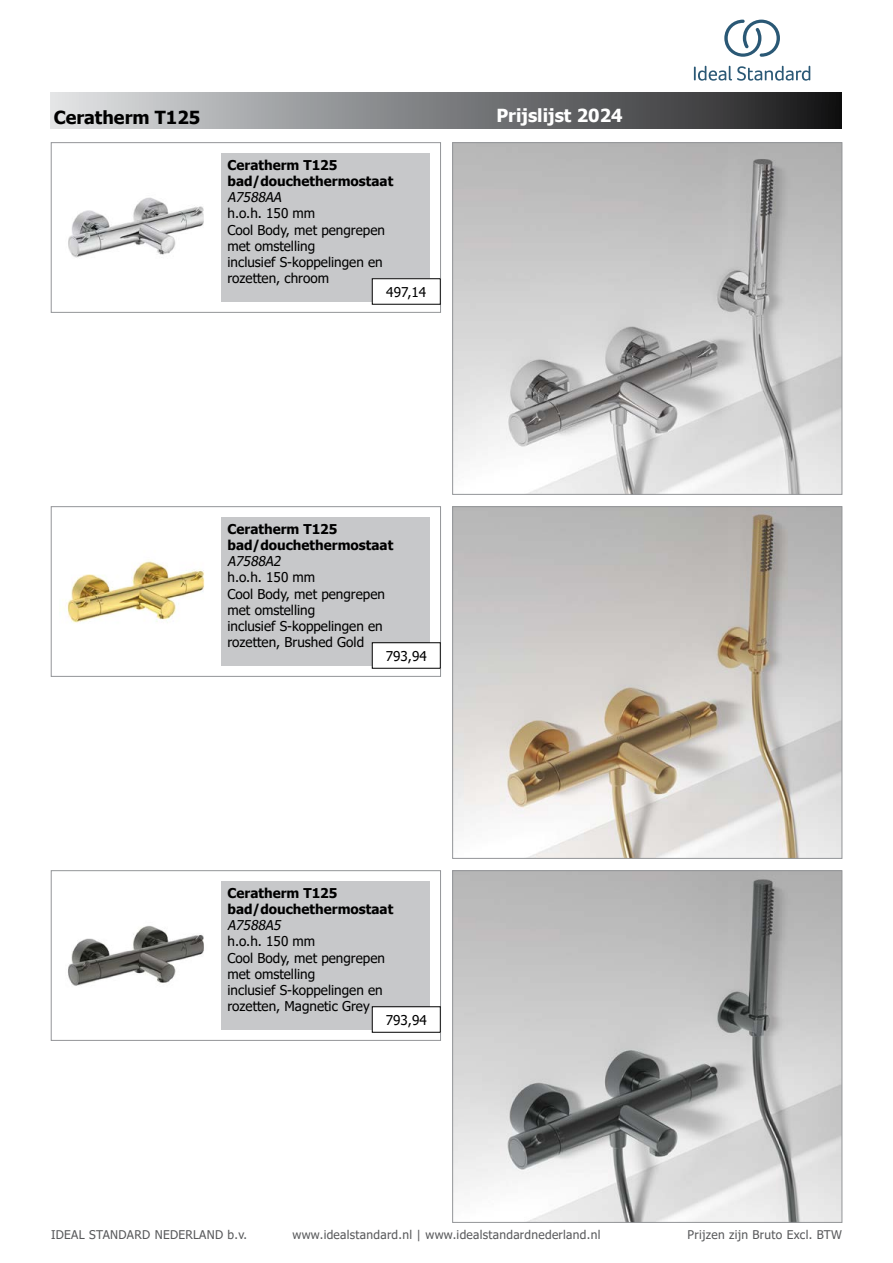
<style>
.page{position:relative;width:893px;height:1263px;background:#fff}
.page>*{position:absolute;margin:0;border:0;box-sizing:border-box;transform-origin:0 0}
.t1{font:700 18px "Tahoma";color:#fff}
.t2{font:700 18px "Tahoma";color:#000}
.t3{font:13.5px/16.2px "Tahoma";color:#000}
.t4{font:700 13.5px/16.2px "Tahoma";color:#000}
.t5{font:italic 13.5px "Tahoma";color:#000}
.t6{font:12px "Tahoma";letter-spacing:.025em;color:#58595b}
</style>
<div class="page">
<div style="left:51px;top:92px;width:791px;height:37px;background:linear-gradient(to right,#dee1e3,#1a1a1b)"></div>
<div style="left:51px;top:142px;width:390px;height:171px;border:1px solid #939598"></div>
<img style="left:68px;top:197px;width:136px;height:61px">
<div style="left:221px;top:153px;width:209px;height:149px;background:#c7c8ca"></div>
<div style="left:51px;top:506px;width:390px;height:170px;border:1px solid #939598"></div>
<img style="left:64px;top:560px;width:141px;height:63px">
<div style="left:221px;top:517px;width:209px;height:149px;background:#c7c8ca"></div>
<img style="left:454px;top:144px;width:386px;height:349px">
<div style="left:452px;top:142px;width:390px;height:353px;border:1px solid #939598"></div>
<img style="left:454px;top:508px;width:386px;height:348px">
<div style="left:452px;top:506px;width:390px;height:352px;border:1px solid #939598"></div>
<div style="left:51px;top:870px;width:390px;height:170px;border:1px solid #939598"></div>
<img style="left:68px;top:925px;width:136px;height:61px">
<div style="left:221px;top:881px;width:209px;height:149px;background:#c7c8ca"></div>
<img style="left:454px;top:872px;width:386px;height:348px">
<div style="left:452px;top:870px;width:390px;height:352px;border:1px solid #939598"></div>
<div style="left:372px;top:279px;width:68px;height:25px;background:#fff"></div>
<div style="left:372px;top:643px;width:68px;height:25px;background:#fff"></div>
<div style="left:372px;top:642px;width:68px;height:26px;border:1px solid #000"></div>
<div style="left:372px;top:1007px;width:68px;height:25px;background:#fff"></div>
<div style="left:372px;top:1006px;width:68px;height:26px;border:1px solid #000"></div>
<svg style="left:694px;top:66px;width:116px;height:15px"></svg>
<svg style="left:724px;top:20px;width:56px;height:37px"></svg>
<h1 class="t2" style="left:54px;top:105px;width:148px">Ceratherm T125</h1>
<p class="t4" style="left:227px;top:157px;width:167px">Ceratherm T125 bad/douchethermostaat</p>
<p class="t5" style="left:227px;top:188px;width:59px">A7588AA</p>
<p class="t3" style="left:227px;top:206px;width:159px">h.o.h. 150 mm<br>Cool Body, met pengrepen met omstelling<br>inclusief S-koppelingen en rozetten, chroom</p>
<p class="t3" style="left:386px;top:284px;width:41px">497,14</p>
<h1 class="t1" style="left:496px;top:103px;width:128px">Prijslijst 2024</h1>
<p class="t4" style="left:227px;top:521px;width:167px">Ceratherm T125 bad/douchethermostaat</p>
<p class="t5" style="left:227px;top:552px;width:58px">A7588A2</p>
<p class="t3" style="left:227px;top:570px;width:159px">h.o.h. 150 mm<br>Cool Body, met pengrepen met omstelling<br>inclusief S-koppelingen en rozetten, Brushed Gold</p>
<p class="t3" style="left:386px;top:648px;width:42px">793,94</p>
<p class="t4" style="left:227px;top:885px;width:167px">Ceratherm T125 bad/douchethermostaat</p>
<p class="t5" style="left:227px;top:916px;width:58px">A7588A5</p>
<p class="t3" style="left:227px;top:934px;width:159px">h.o.h. 150 mm<br>Cool Body, met pengrepen met omstelling<br>inclusief S-koppelingen en rozetten, Magnetic Grey</p>
<p class="t3" style="left:386px;top:1012px;width:42px">793,94</p>
<p class="t6" style="left:51px;top:1227px;width:198px">IDEAL STANDARD NEDERLAND b.v.</p>
<p class="t6" style="left:292px;top:1227px;width:309px">www.idealstandard.nl | www.idealstandardnederland.nl</p>
<p class="t6" style="left:688px;top:1227px;width:156px">Prijzen zijn Bruto Excl. BTW</p>
</div>
